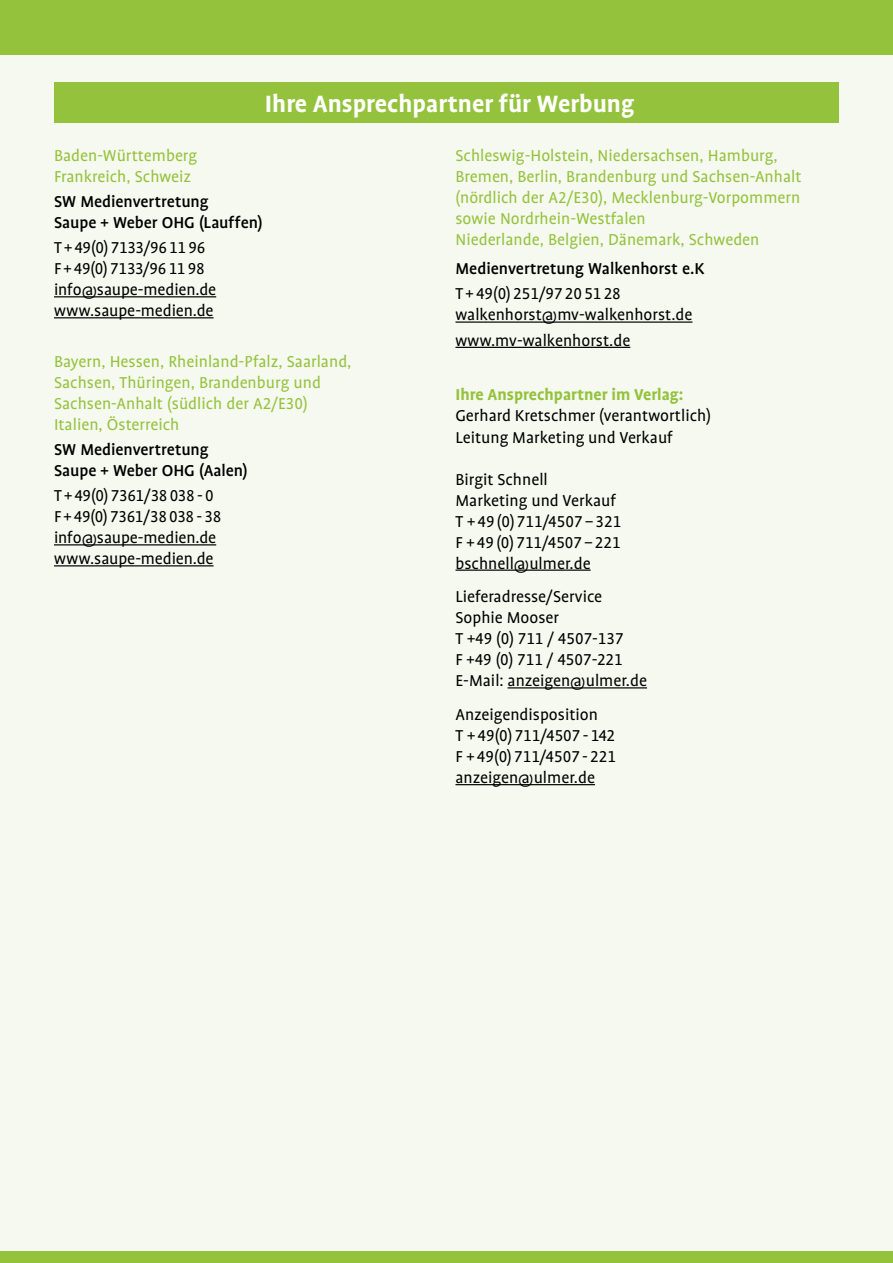
<style>
.page{position:relative;width:893px;height:1263px;background:#fff}
.page>*{position:absolute;margin:0;border:0;box-sizing:border-box;transform-origin:0 0}
.H1_FM_alleSpalten_Gr{font:700 27px "UV Profile";color:#fff}
._01_copy{font:18px/21px "UV Profile Tab";color:#000}
._01_copy_fett{font:18px/21px "UV Profile Tab";color:#94c23d}
._00_Grundschrift_Tab{font:18px "UV Profile Tab";letter-spacing:-.01em;color:#000}
._00_Grundschrift_Tab-2{font:500 18px/21px "UV Profile Tab";color:#000}
._01_copy-2{font:500 18px "UV Profile Tab";color:#000}
.t1{font:700 18px "UV Profile Tab";color:#94c23d}
</style>
<div class="page">
<div style="left:0;top:54px;width:893px;height:1209px;background:#f6f9ef"></div>
<div style="left:54px;top:83px;width:785px;height:40px;background:#94c23d"></div>
<hr style="left:54px;top:296px;width:162px;height:1px;background:#000">
<hr style="left:54px;top:317px;width:160px;height:1px;background:#000">
<hr style="left:54px;top:544px;width:162px;height:1px;background:#000">
<hr style="left:54px;top:565px;width:160px;height:1px;background:#000">
<hr style="left:455px;top:321px;width:237px;height:2px;background:#000">
<hr style="left:455px;top:347px;width:175px;height:1px;background:#000">
<hr style="left:455px;top:569px;width:136px;height:2px;background:#000">
<hr style="left:508px;top:687px;width:139px;height:1px;background:#000">
<hr style="left:455px;top:784px;width:140px;height:1px;background:#000">
<div style="left:0;top:0;width:893px;height:54px;background:#94c23d"></div>
<div style="left:0;top:1251px;width:893px;height:12px;background:#94c23d"></div>
<p class="H1_FM_alleSpalten_Gr" style="left:265px;top:90px;width:371px">Ihre Ansprechpartner für Werbung</p>
<p class="_01_copy_fett" style="left:54px;top:145px;width:145px">Baden-Württemberg<br>Frankreich, Schweiz</p>
<p class="_00_Grundschrift_Tab-2" style="left:54px;top:191px;width:210px">SW Medienvertretung<br>Saupe + Weber OHG (Lauffen)</p>
<p class="_00_Grundschrift_Tab" style="left:54px;top:238px;width:153px">T + 49(0) 7133/96 11 96</p>
<p class="_00_Grundschrift_Tab" style="left:54px;top:259px;width:152px">F + 49(0) 7133/96 11 98</p>
<p class="_00_Grundschrift_Tab" style="left:54px;top:280px;width:164px">info@saupe-medien.de</p>
<p class="_00_Grundschrift_Tab" style="left:54px;top:301px;width:161px">www.saupe-medien.de</p>
<p class="_01_copy_fett" style="left:54px;top:351px;width:299px">Bayern, Hessen, Rheinland-Pfalz, Saarland, Sachsen, Thüringen, Brandenburg und Sachsen-Anhalt (südlich der A2/E30)<br>Italien, Österreich</p>
<p class="_00_Grundschrift_Tab-2" style="left:54px;top:439px;width:195px">SW Medienvertretung<br>Saupe + Weber OHG (Aalen)</p>
<p class="_00_Grundschrift_Tab" style="left:54px;top:486px;width:161px">T + 49(0) 7361/38 038 - 0</p>
<p class="_00_Grundschrift_Tab" style="left:54px;top:507px;width:169px">F + 49(0) 7361/38 038 - 38</p>
<p class="_00_Grundschrift_Tab" style="left:54px;top:528px;width:164px">info@saupe-medien.de</p>
<p class="_00_Grundschrift_Tab" style="left:54px;top:549px;width:161px">www.saupe-medien.de</p>
<p class="_01_copy_fett" style="left:455px;top:145px;width:348px">Schleswig-Holstein, Niedersachsen, Hamburg, Bremen, Berlin, Brandenburg und Sachsen-Anhalt (nördlich der A2/E30), Mecklenburg-Vorpommern sowie Nordrhein-Westfalen<br>Niederlande, Belgien, Dänemark, Schweden</p>
<p class="_01_copy-2" style="left:455px;top:259px;width:251px">Medienvertretung Walkenhorst e.K</p>
<p class="_01_copy" style="left:455px;top:284px;width:167px">T + 49(0) 251/97 20 51 28</p>
<p class="_01_copy" style="left:455px;top:305px;width:238px">walkenhorst@mv-walkenhorst.de</p>
<p class="_01_copy" style="left:455px;top:330px;width:176px">www.mv-walkenhorst.de</p>
<p class="t1" style="left:455px;top:385px;width:229px">Ihre Ansprechpartner im Verlag:</p>
<p class="_01_copy" style="left:455px;top:406px;width:257px">Gerhard Kretschmer (verantwortlich)</p>
<p class="_01_copy" style="left:455px;top:427px;width:219px">Leitung Marketing und Verkauf</p>
<p class="_01_copy" style="left:455px;top:469px;width:167px">Birgit Schnell<br>Marketing und Verkauf<br>T + 49 (0) 711/4507 – 321<br>F + 49 (0) 711/4507 – 221 bschnell@ulmer.de</p>
<p class="_01_copy" style="left:455px;top:586px;width:193px">Lieferadresse/Service<br>Sophie Mooser<br>T +49 (0) 711 / 4507-137<br>F +49 (0) 711 / 4507-221<br>E-Mail: anzeigen@ulmer.de</p>
<p class="_01_copy" style="left:455px;top:704px;width:162px">Anzeigendisposition<br>T + 49(0) 711/4507 - 142<br>F + 49(0) 711/4507 - 221 anzeigen@ulmer.de</p>
</div>
